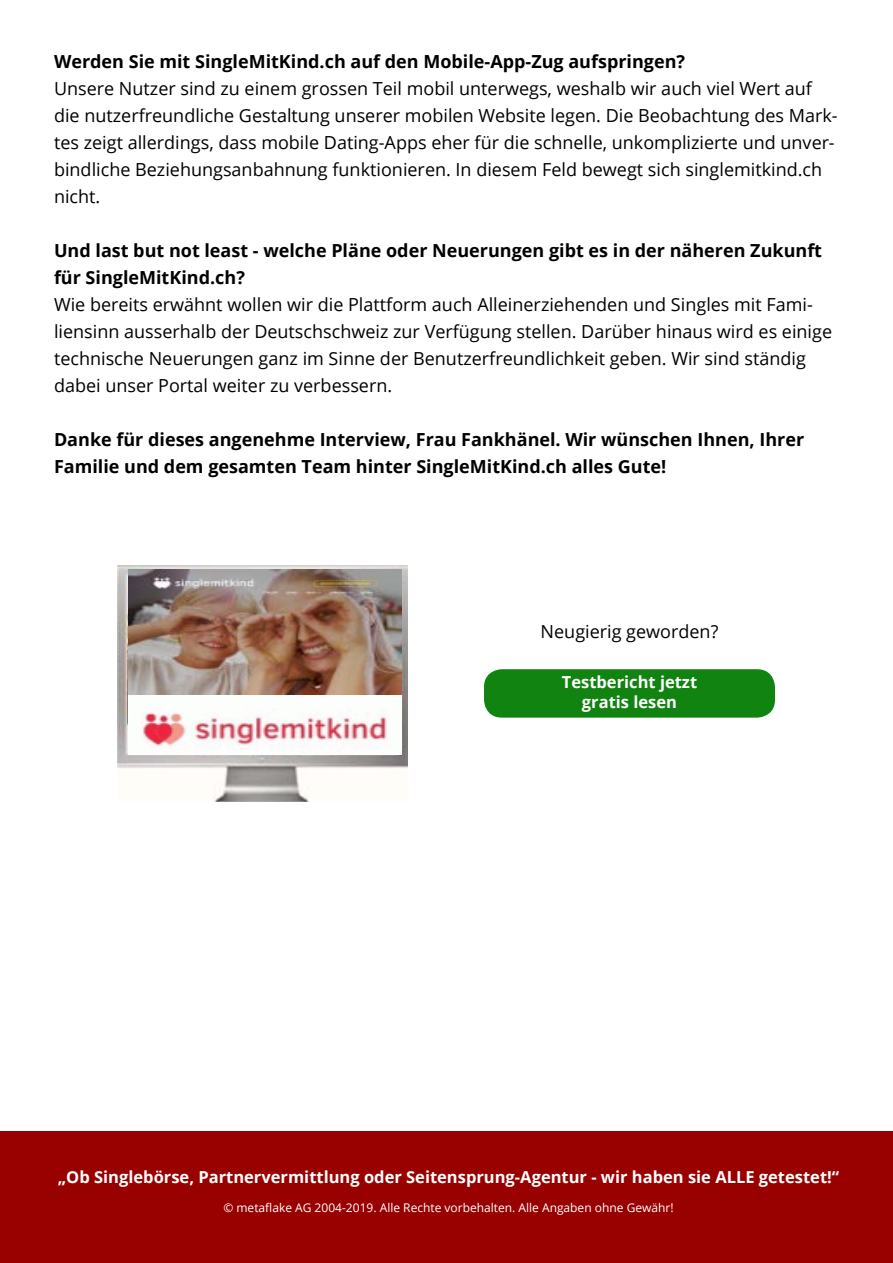
<style>
.page{position:relative;width:893px;height:1263px;background:#fff}
.page>*{position:absolute;margin:0;border:0;box-sizing:border-box;transform-origin:0 0}
.t1{font:18px/27px "Open Sans";color:#000}
.t2{font:700 18px/27px "Open Sans";color:#000}
.t3{font:700 16.5px/19.8px "Open Sans";color:#fff;text-align:center}
.t4{font:12px "Open Sans";color:#fff}
</style>
<div class="page">
<div style="left:0;top:1131px;width:893px;height:132px;background:#900"></div>
<div style="left:484px;top:669px;width:291px;height:49px;background:#108310;border-radius:18px"></div>
<img style="left:118px;top:565px;width:290px;height:236px">
<img style="left:128px;top:569px;width:273px;height:185px">
<p class="t2" style="left:54px;top:47px;width:633px">Werden Sie mit SingleMitKind.ch auf den Mobile-App-Zug aufspringen?</p>
<p class="t1" style="left:54px;top:74px;width:785px">Unsere Nutzer sind zu einem grossen Teil mobil unterwegs, weshalb wir auch viel Wert auf die nutzerfreundliche Gestaltung unserer mobilen Website legen. Die Beobachtung des Mark&shy;tes zeigt allerdings, dass mobile Dating-Apps eher für die schnelle, unkomplizierte und unver&shy;bindliche Beziehungsanbahnung funktionieren. In diesem Feld bewegt sich singlemitkind.ch nicht.</p>
<p class="t2" style="left:54px;top:236px;width:770px">Und last but not least - welche Pläne oder Neuerungen gibt es in der näheren Zukunft für SingleMitKind.ch?</p>
<p class="t1" style="left:54px;top:290px;width:780px">Wie bereits erwähnt wollen wir die Plattform auch Alleinerziehenden und Singles mit Fami&shy;liensinn ausserhalb der Deutschschweiz zur Verfügung stellen. Darüber hinaus wird es einige technische Neuerungen ganz im Sinne der Benutzerfreundlichkeit geben. Wir sind ständig dabei unser Portal weiter zu verbessern.</p>
<p class="t2" style="left:54px;top:425px;width:752px">Danke für dieses angenehme Interview, Frau Fankhänel. Wir wünschen Ihnen, Ihrer<br>Familie und dem gesamten Team hinter SingleMitKind.ch alles Gute!</p>
<p class="t1" style="left:541px;top:617px;width:179px">Neugierig geworden?</p>
<p class="t3" style="left:562px;top:672px;width:137px">Testbericht jetzt gratis lesen</p>
<p class="t3" style="left:58px;top:1167px;width:783px">„Ob Singlebörse, Partnervermittlung oder Seitensprung-Agentur - wir haben sie ALLE getestet!“</p>
<p class="t4" style="left:223px;top:1199px;width:452px">© metaflake AG 2004-2019. Alle Rechte vorbehalten. Alle Angaben ohne Gewähr!</p>
</div>
